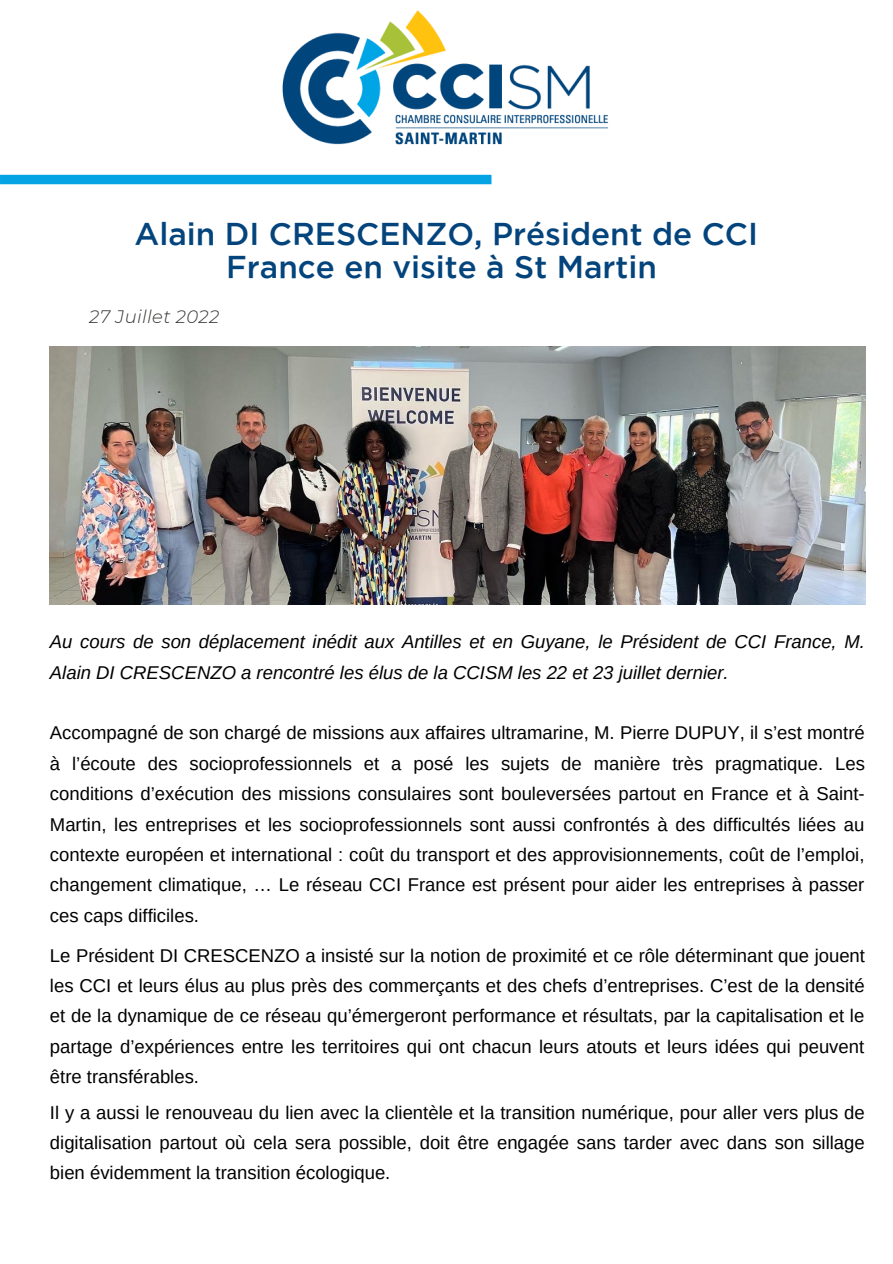
<style>
.page{position:relative;width:893px;height:1264px;background:#fff}
.page>*{position:absolute;margin:0;border:0;box-sizing:border-box;transform-origin:0 0}
.t1{font:500 31.5px/32.5px "i Ciel Gotham";color:#04447c;text-align:center}
.t2{font:18.45px/30.3px "Arimo";color:#000;text-align:justify}
.t3{font:italic 18.45px/30.3px "Arimo";color:#000}
.t4{font:italic 300 18px "Montserrat";letter-spacing:.02em;color:#363633}
</style>
<div class="page">
<img style="left:282px;top:10px;width:326px;height:135px">
<div style="left:0;top:175px;width:491px;height:9px;background:#04a4e4"></div>
<img style="left:50px;top:346px;width:815px;height:258px">
<h1 class="t1" style="left:134px;top:219px;width:625px">Alain DI CRESCENZO, Président de CCI<br>France en visite à St Martin</h1>
<p class="t4" style="left:89px;top:306px;width:131px">27 Juillet 2022</p>
<p class="t3" style="left:50px;top:627px;width:816px">Au cours de son déplacement inédit aux Antilles et en Guyane, le Président de CCI France, M.<br>Alain DI CRESCENZO a rencontré les élus de la CCISM les 22 et 23 juillet dernier.</p>
<p class="t2" style="left:50px;top:718px;width:816px">Accompagné de son chargé de missions aux affaires ultramarine, M. Pierre DUPUY, il s’est montré à l’écoute des socioprofessionnels et a posé les sujets de manière très pragmatique. Les conditions d’exécution des missions consulaires sont bouleversées partout en France et à Saint-Martin, les entreprises et les socioprofessionnels sont aussi confrontés à des difficultés liées au contexte européen et international : coût du transport et des approvisionnements, coût de l’emploi, changement climatique, … Le réseau CCI France est présent pour aider les entreprises à passer ces caps difficiles.</p>
<p class="t2" style="left:50px;top:940px;width:816px">Le Président DI CRESCENZO a insisté sur la notion de proximité et ce rôle déterminant que jouent les CCI et leurs élus au plus près des commerçants et des chefs d’entreprises. C’est de la densité et de la dynamique de ce réseau qu’émergeront performance et résultats, par la capitalisation et le partage d’expériences entre les territoires qui ont chacun leurs atouts et leurs idées qui peuvent être transférables.</p>
<p class="t2" style="left:50px;top:1096px;width:816px">Il y a aussi le renouveau du lien avec la clientèle et la transition numérique, pour aller vers plus de digitalisation partout où cela sera possible, doit être engagée sans tarder avec dans son sillage bien évidemment la transition écologique.</p>
</div>
